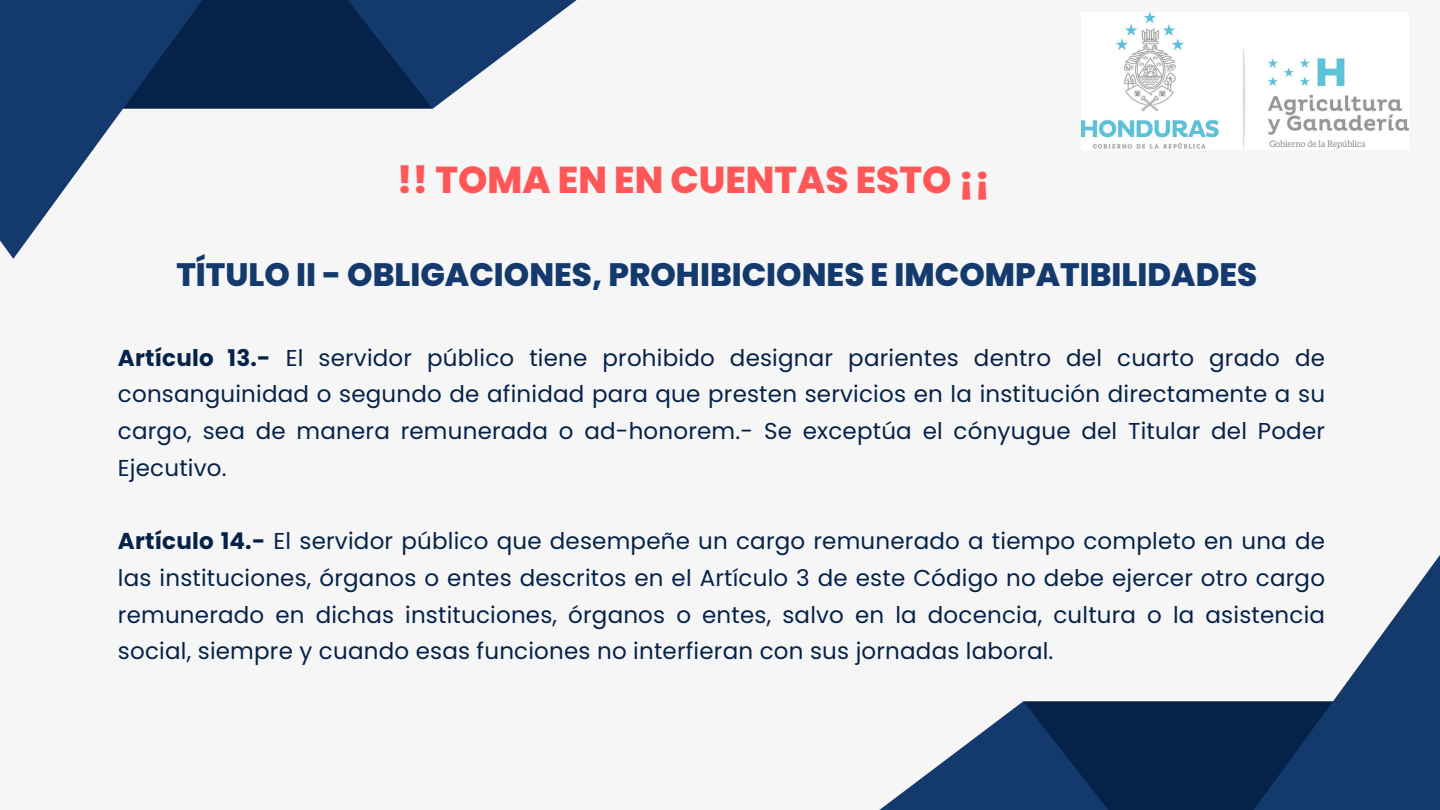
<style>
.page{position:relative;width:1440px;height:810px;background:#f6f6f6}
.page>*{position:absolute;margin:0;border:0;box-sizing:border-box;transform-origin:0 0}
.t1{font:800 37.4px "Poppins";color:#ff5757}
.t2{font:800 32.4px "Poppins";color:#14396d}
.t3{font:23px/36.7px "Poppins";letter-spacing:.01em;color:#052249;text-align:justify}
.s1{font-weight:700}
</style>
<div class="page">
<svg style="left:433px;top:0;width:144px;height:109px"></svg>
<svg style="left:273px;top:0;width:160px;height:109px;background:#092852"></svg>
<svg style="left:0;top:0;width:273px;height:259px"></svg>
<svg style="left:879px;top:701px;width:144px;height:109px"></svg>
<svg style="left:1023px;top:701px;width:160px;height:109px;background:#092953"></svg>
<svg style="left:1183px;top:555px;width:257px;height:255px"></svg>
<img style="left:1081px;top:13px;width:328px;height:136px">
<p class="t1" style="left:397px;top:154px;width:595px">!! TOMA EN EN CUENTAS ESTO ¡¡</p>
<h2 class="t2" style="left:176px;top:252px;width:1082px">TÍTULO II - OBLIGACIONES, PROHIBICIONES E IMCOMPATIBILIDADES</h2>
<h2 class="t3" style="left:118px;top:339px;width:1209px"><span class="s1">Artículo 13.-</span> El servidor público tiene prohibido designar parientes dentro del cuarto grado de consanguinidad o segundo de afinidad para que presten servicios en la institución directamente a su cargo, sea de manera remunerada o ad-honorem.- Se exceptúa el cónyugue del Titular del Poder Ejecutivo.</h2>
<p class="t3" style="left:118px;top:523px;width:1209px"><span class="s1">Artículo 14.-</span> El servidor público que desempeñe un cargo remunerado a tiempo completo en una de las instituciones, órganos o entes descritos en el Artículo 3 de este Código no debe ejercer otro cargo remunerado en dichas instituciones, órganos o entes, salvo en la docencia, cultura o la asistencia social, siempre y cuando esas funciones no interfieran con sus jornadas laboral.</p>
</div>
